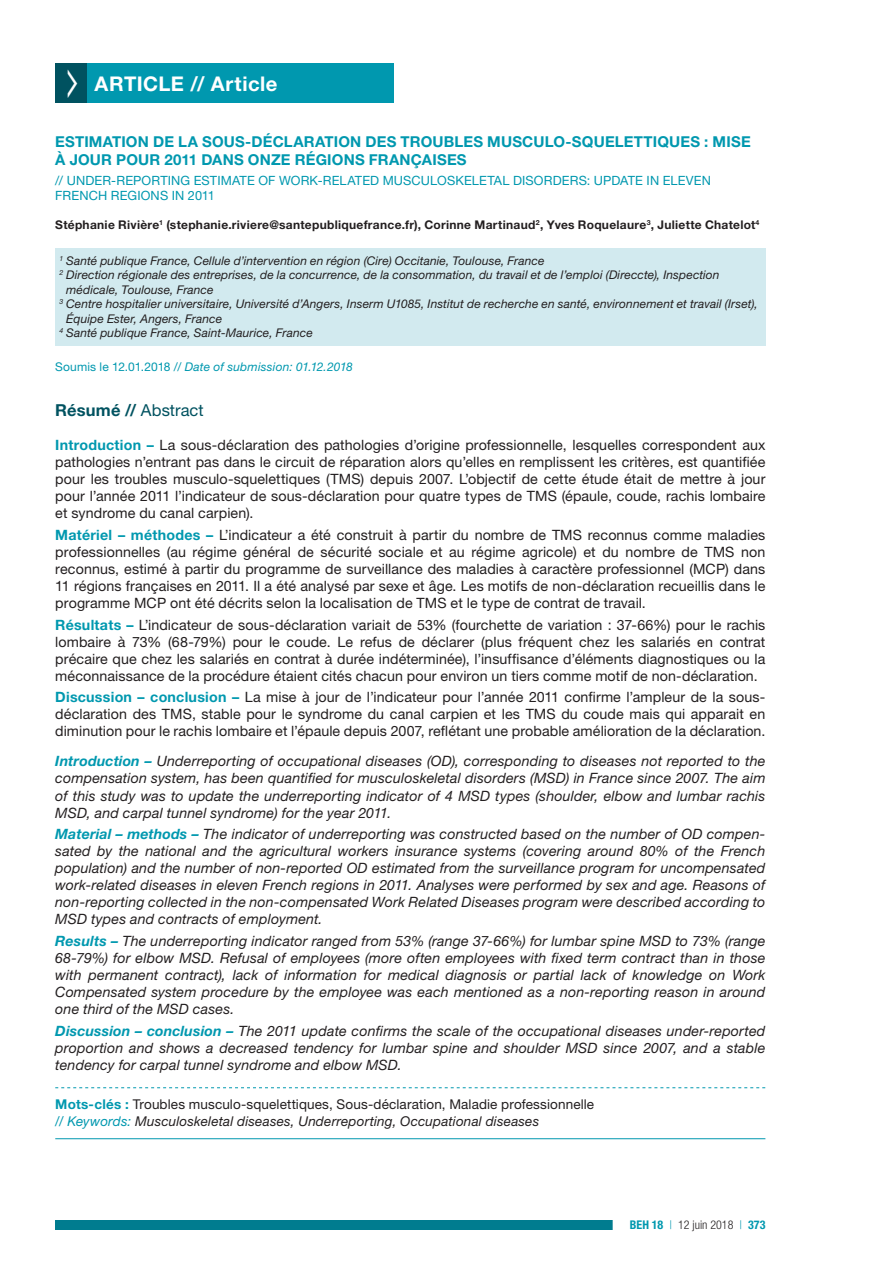
<style>
.page{position:relative;width:893px;height:1263px;background:#fff}
.page>*{position:absolute;margin:0;border:0;box-sizing:border-box;transform-origin:0 0}
.t1{font:700 20.25px "Helvetica Neue LT Std";letter-spacing:.025em;color:#fff}
.t2{font:700 16.5px "Helvetica Neue LT Std";letter-spacing:.01em;color:#005260}
.t3{font:700 15px/18px "Helvetica Neue LT Std";letter-spacing:.01em;color:#0098af}
.t4{font:14.25px/17.1px "Helvetica Neue LT Std";letter-spacing:.005em;color:#231f20;text-align:justify}
.t5{font:italic 14.25px/17.1px "Helvetica Neue LT Std";letter-spacing:.01em;color:#231f20;text-align:justify}
.t6{font:13.5px/16.2px "Helvetica Neue LT Std";letter-spacing:.01em;color:#231f20}
.t7{font:12.75px/15.3px "Helvetica Neue LT Std";letter-spacing:.01em;color:#0098af}
.t8{font:italic 12px "Helvetica Neue LT Std";letter-spacing:.005em;color:#231f20}
.t9{font:700 12px "Helvetica Neue LT Std";letter-spacing:.025em;color:#231f20}
.t10{font:italic 12px "Helvetica Neue LT Std";letter-spacing:.015em;color:#0098af}
.t11{font:300 condensed 12px "Helvetica Neue LT Std";color:#231f20}
.s1{font-style:normal}
.s2{font-weight:400}
.s3{font-weight:700;color:#0098af}
.s4{font-style:italic;color:#0098af}
.s5{font-style:italic}
.s6{color:#0098af}
</style>
<div class="page">
<div style="left:55px;top:1220px;width:596px;height:10px;background:#007c8f"></div>
<div style="left:613px;top:1219px;width:170px;height:12px;background:#fff"></div>
<div style="left:87px;top:64px;width:306px;height:39px;background:#0098af"></div>
<div style="left:55px;top:248px;width:710px;height:98px;background:#d2eaef"></div>
<svg style="left:55px;top:1087px;width:710px;height:1px"></svg>
<hr style="left:55px;top:1138px;width:710px;height:1px;background:#0098af">
<div style="left:55px;top:64px;width:32px;height:39px;background:#005260"></div>
<h1 class="t1" style="left:95px;top:71px;width:184px">ARTICLE // Article</h1>
<p class="t3" style="left:55px;top:133px;width:697px">ESTIMATION DE LA SOUS-DÉCLARATION DES TROUBLES MUSCULO-SQUELETTIQUES : MISE<br>À JOUR POUR 2011 DANS ONZE RÉGIONS FRANÇAISES</p>
<p class="t7" style="left:55px;top:172px;width:657px">// UNDER-REPORTING ESTIMATE OF WORK-RELATED MUSCULOSKELETAL DISORDERS: UPDATE IN ELEVEN<br>FRENCH REGIONS IN 2011</p>
<p class="t9" style="left:55px;top:218px;width:706px">Stéphanie Rivière<sup>1</sup> (stephanie.riviere@santepubliquefrance.fr), Corinne Martinaud<sup>2</sup>, Yves Roquelaure<sup>3</sup>, Juliette Chatelot<sup>4</sup></p>
<p class="t8" style="left:60px;top:254px;width:486px"><sup>1</sup> Santé publique France, Cellule d’intervention en région (Cire) Occitanie, Toulouse, France</p>
<p class="t8" style="left:60px;top:268px;width:662px"><sup>2</sup> Direction régionale des entreprises, de la concurrence, de la consommation, du travail et de l’emploi (Direccte), Inspection</p>
<p class="t8" style="left:66px;top:282px;width:149px">médicale, Toulouse, France</p>
<p class="t8" style="left:60px;top:297px;width:700px"><sup>3</sup> Centre hospitalier universitaire, Université d’Angers, Inserm U1085, Institut de recherche en santé, environnement et travail (Irset),</p>
<p class="t8" style="left:66px;top:311px;width:157px">Équipe Ester, Angers, France</p>
<p class="t8" style="left:60px;top:326px;width:255px"><sup>4</sup> Santé publique France, Saint-Maurice, France</p>
<p class="t10" style="left:55px;top:359px;width:299px"><span class="s1">Soumis le 12.01.2018 //</span> Date of submission: 01.12.2018</p>
<p class="t2" style="left:55px;top:400px;width:150px">Résumé // <span class="s2">Abstract</span></p>
<p class="t4" style="left:55px;top:436px;width:712px"><span class="s3">Introduction –</span> La sous-déclaration des pathologies d’origine professionnelle, lesquelles correspondent aux pathologies n’entrant pas dans le circuit de réparation alors qu’elles en remplissent les critères, est quantifiée pour les troubles musculo-squelettiques (TMS) depuis 2007. L’objectif de cette étude était de mettre à jour pour l’année 2011 l’indicateur de sous-déclaration pour quatre types de TMS (épaule, coude, rachis lombaire et syndrome du canal carpien).</p>
<p class="t4" style="left:55px;top:526px;width:712px"><span class="s3">Matériel – méthodes –</span> L’indicateur a été construit à partir du nombre de TMS reconnus comme maladies professionnelles (au régime général de sécurité sociale et au régime agricole) et du nombre de TMS non reconnus, estimé à partir du programme de surveillance des maladies à caractère professionnel (MCP) dans 11 régions françaises en 2011. Il a été analysé par sexe et âge. Les motifs de non-déclaration recueillis dans le programme MCP ont été décrits selon la localisation de TMS et le type de contrat de travail.</p>
<p class="t4" style="left:55px;top:616px;width:712px"><span class="s3">Résultats –</span> L’indicateur de sous-déclaration variait de 53% (fourchette de variation : 37-66%) pour le rachis lombaire à 73% (68-79%) pour le coude. Le refus de déclarer (plus fréquent chez les salariés en contrat précaire que chez les salariés en contrat à durée indéterminée), l’insuffisance d’éléments diagnostiques ou la méconnaissance de la procédure étaient cités chacun pour environ un tiers comme motif de non-déclaration.</p>
<p class="t4" style="left:55px;top:688px;width:712px"><span class="s3">Discussion – conclusion –</span> La mise à jour de l’indicateur pour l’année 2011 confirme l’ampleur de la sous&shy;déclaration des TMS, stable pour le syndrome du canal carpien et les TMS du coude mais qui apparait en diminution pour le rachis lombaire et l’épaule depuis 2007, reflétant une probable amélioration de la déclaration.</p>
<p class="t5" style="left:55px;top:752px;width:712px"><span class="s3">Introduction –</span> Underreporting of occupational diseases (OD), corresponding to diseases not reported to the compensation system, has been quantified for musculoskeletal disorders (MSD) in France since 2007. The aim of this study was to update the underreporting indicator of 4 MSD types (shoulder, elbow and lumbar rachis MSD, and carpal tunnel syndrome) for the year 2011.</p>
<p class="t5" style="left:55px;top:825px;width:712px"><span class="s3">Material – methods –</span> The indicator of underreporting was constructed based on the number of OD compen&shy;sated by the national and the agricultural workers insurance systems (covering around 80% of the French population) and the number of non-reported OD estimated from the surveillance program for uncompensated work-related diseases in eleven French regions in 2011. Analyses were performed by sex and age. Reasons of non-reporting collected in the non-compensated Work Related Diseases program were described according to MSD types and contracts of employment.</p>
<p class="t5" style="left:55px;top:932px;width:712px"><span class="s3">Results –</span> The underreporting indicator ranged from 53% (range 37-66%) for lumbar spine MSD to 73% (range 68-79%) for elbow MSD. Refusal of employees (more often employees with fixed term contract than in those with permanent contract), lack of information for medical diagnosis or partial lack of knowledge on Work Compensated system procedure by the employee was each mentioned as a non-reporting reason in around one third of the MSD cases.</p>
<p class="t5" style="left:55px;top:1022px;width:712px"><span class="s3">Discussion – conclusion –</span> The 2011 update confirms the scale of the occupational diseases under-reported proportion and shows a decreased tendency for lumbar spine and shoulder MSD since 2007, and a stable tendency for carpal tunnel syndrome and elbow MSD.</p>
<p class="t6" style="left:55px;top:1096px;width:540px"><span class="s3">Mots-clés :</span> Troubles musculo-squelettiques, Sous-déclaration, Maladie professionnelle <span class="s4">// Keywords:</span> <span class="s5">Musculoskeletal diseases, Underreporting, Occupational diseases</span></p>
<p class="t11" style="left:630px;top:1218px;width:137px"><span class="s3">BEH 18</span> <span class="s6">|</span> 12 juin 2018 <span class="s6">|</span> <span class="s3">373</span></p>
</div>
